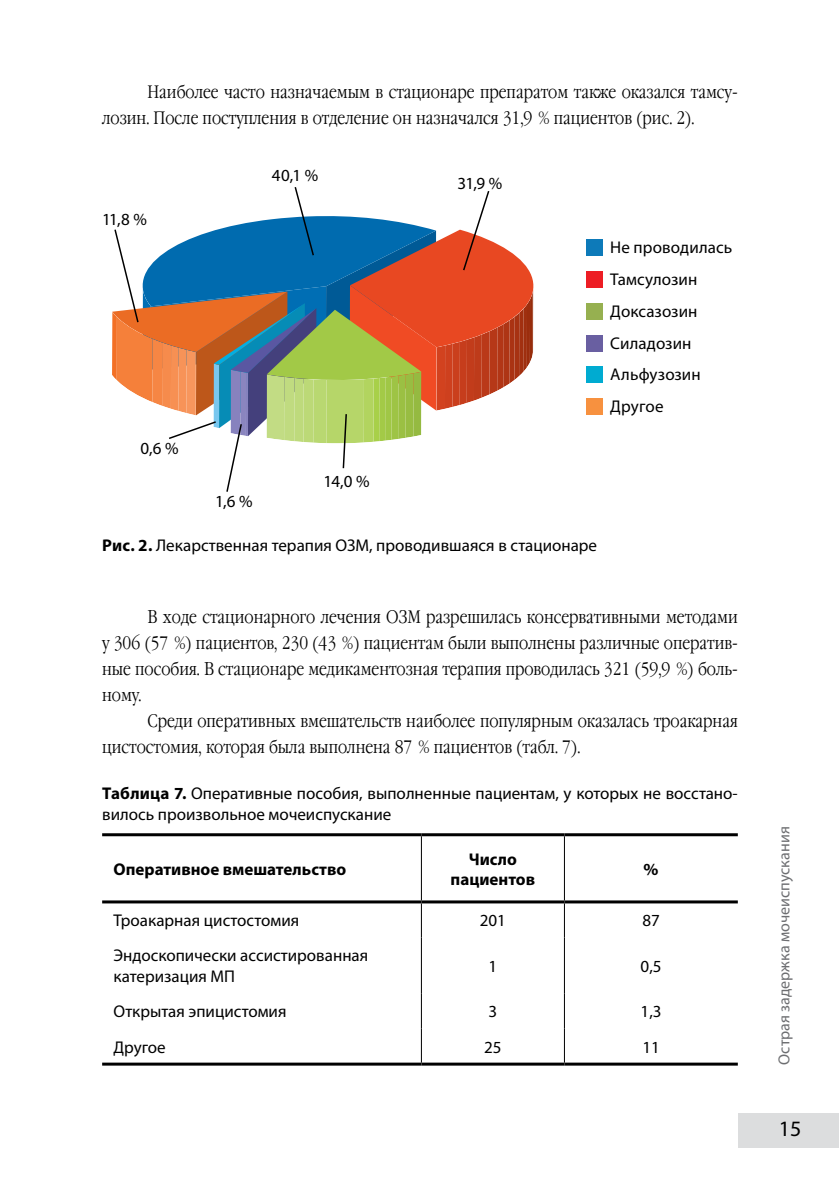
<style>
.page{position:relative;width:840px;height:1191px;background:#fff}
.page>*{position:absolute;margin:0;border:0;box-sizing:border-box;transform-origin:0 0}
.t1{font:22px "Myriad Pro";color:#000}
.t2{font:300 18px/26px "Garamond Narrow C";color:#000}
.t3{font:17px/31.8px "Myriad Pro";color:#000}
.t4{font:700 17px/20.4px "Myriad Pro";color:#000;text-align:center}
.t5{font:16px "Myriad Pro";color:#6d6e71}
.s1{font-weight:700}
</style>
<div class="page">
<div style="left:737px;top:1113px;width:101px;height:34px;background:#dcddde"></div>
<hr style="left:420px;top:836px;width:1px;height:64px;background:#000">
<hr style="left:563px;top:836px;width:1px;height:64px;background:#000">
<hr style="left:420px;top:903px;width:1px;height:34px;background:#000">
<hr style="left:563px;top:903px;width:1px;height:34px;background:#000">
<hr style="left:420px;top:937px;width:1px;height:56px;background:#000">
<hr style="left:563px;top:937px;width:1px;height:56px;background:#000">
<hr style="left:420px;top:993px;width:1px;height:35px;background:#000">
<hr style="left:563px;top:993px;width:1px;height:35px;background:#000">
<hr style="left:420px;top:1028px;width:1px;height:34px;background:#000">
<hr style="left:563px;top:1028px;width:1px;height:34px;background:#000">
<hr style="left:102px;top:900px;width:319px;height:3px;background:#000">
<hr style="left:421px;top:900px;width:143px;height:3px;background:#000">
<hr style="left:564px;top:900px;width:173px;height:3px;background:#000">
<hr style="left:102px;top:833px;width:319px;height:3px;background:#000">
<hr style="left:421px;top:833px;width:143px;height:3px;background:#000">
<hr style="left:564px;top:833px;width:173px;height:3px;background:#000">
<hr style="left:102px;top:1062px;width:319px;height:3px;background:#000">
<hr style="left:421px;top:1062px;width:143px;height:3px;background:#000">
<hr style="left:564px;top:1062px;width:173px;height:3px;background:#000">
<div style="left:586px;top:240px;width:16px;height:16px;background:#0d7ab9"></div>
<div style="left:586px;top:271px;width:16px;height:17px;background:#ed1d24"></div>
<div style="left:586px;top:303px;width:16px;height:17px;background:#96b050"></div>
<div style="left:586px;top:335px;width:16px;height:16px;background:#695fa1"></div>
<div style="left:586px;top:367px;width:16px;height:16px;background:#00abd1"></div>
<div style="left:586px;top:398px;width:16px;height:17px;background:#f7913f"></div>
<svg style="left:112px;top:187px;width:421px;height:305px"></svg>
<p class="t2" style="left:102px;top:80px;width:636px;text-indent:45px">Наиболее часто назначаемым в стационаре препаратом также оказался тамсу&shy;лозин. После поступления в отделение он назначался 31,9 % пациентов (рис. 2).</p>
<p class="t3" style="left:102px;top:203px;width:46px">11,8 %</p>
<p class="t3" style="left:272px;top:159px;width:48px">40,1 %</p>
<p class="t3" style="left:140px;top:432px;width:40px">0,6 %</p>
<p class="t3" style="left:215px;top:485px;width:39px">1,6 %</p>
<p class="t3" style="left:323px;top:465px;width:48px">14,0 %</p>
<p class="t3" style="left:457px;top:167px;width:46px">31,9 %</p>
<p class="t3" style="left:102px;top:529px;width:496px"><span class="s1">Рис. 2.</span> Лекарственная терапия ОЗМ, проводившаяся в стационаре</p>
<p class="t3" style="left:610px;top:231px;width:123px">Не проводилась<br>Тамсулозин<br>Доксазозин<br>Силадозин<br>Альфузозин<br>Другое</p>
<p class="t2" style="left:102px;top:604px;width:636px;text-align:justify;text-indent:45px">В ходе стационарного лечения ОЗМ разрешилась консервативными методами у 306 (57 %) пациентов, 230 (43 %) пациентам были выполнены различные оператив&shy;ные пособия. В стационаре медикаментозная терапия проводилась 321 (59,9 %) боль&shy;ному.</p>
<p class="t2" style="left:102px;top:708px;width:636px;text-indent:45px">Среди оперативных вмешательств наиболее популярным оказалась троакарная цистостомия, которая была выполнена 87 % пациентов (табл. 7).</p>
<p class="t3" style="left:102px;top:783px;width:636px;line-height:20.4px"><span class="s1">Таблица 7.</span> Оперативные пособия, выполненные пациентам, у которых не восстано&shy;вилось произвольное мочеиспускание</p>
<p class="t4" style="left:113px;top:858px;width:234px">Оперативное вмешательство</p>
<p class="t4" style="left:450px;top:848px;width:86px">Число пациентов</p>
<p class="t4" style="left:643px;top:858px;width:16px">%</p>
<p class="t3" style="left:113px;top:904px;width:187px">Троакарная цистостомия</p>
<p class="t3" style="left:479px;top:904px;width:28px">201</p>
<p class="t3" style="left:642px;top:904px;width:19px">87</p>
<p class="t3" style="left:113px;top:945px;width:256px;line-height:20.4px">Эндоскопически ассистированная катеризация МП</p>
<p class="t3" style="left:488px;top:949px;width:10px">1</p>
<p class="t3" style="left:640px;top:949px;width:22px">0,5</p>
<p class="t3" style="left:113px;top:995px;width:174px">Открытая эпицистомия</p>
<p class="t3" style="left:488px;top:995px;width:10px">3</p>
<p class="t3" style="left:640px;top:995px;width:22px">1,3</p>
<p class="t3" style="left:113px;top:1031px;width:54px">Другое</p>
<p class="t3" style="left:484px;top:1031px;width:19px">25</p>
<p class="t3" style="left:642px;top:1031px;width:19px">11</p>
<p class="t5" style="left:773px;top:1064px;width:240px;rotate:-90deg">Острая задержка мочеиспускания</p>
<p class="t1" style="left:778px;top:1115px;width:24px">15</p>
</div>
